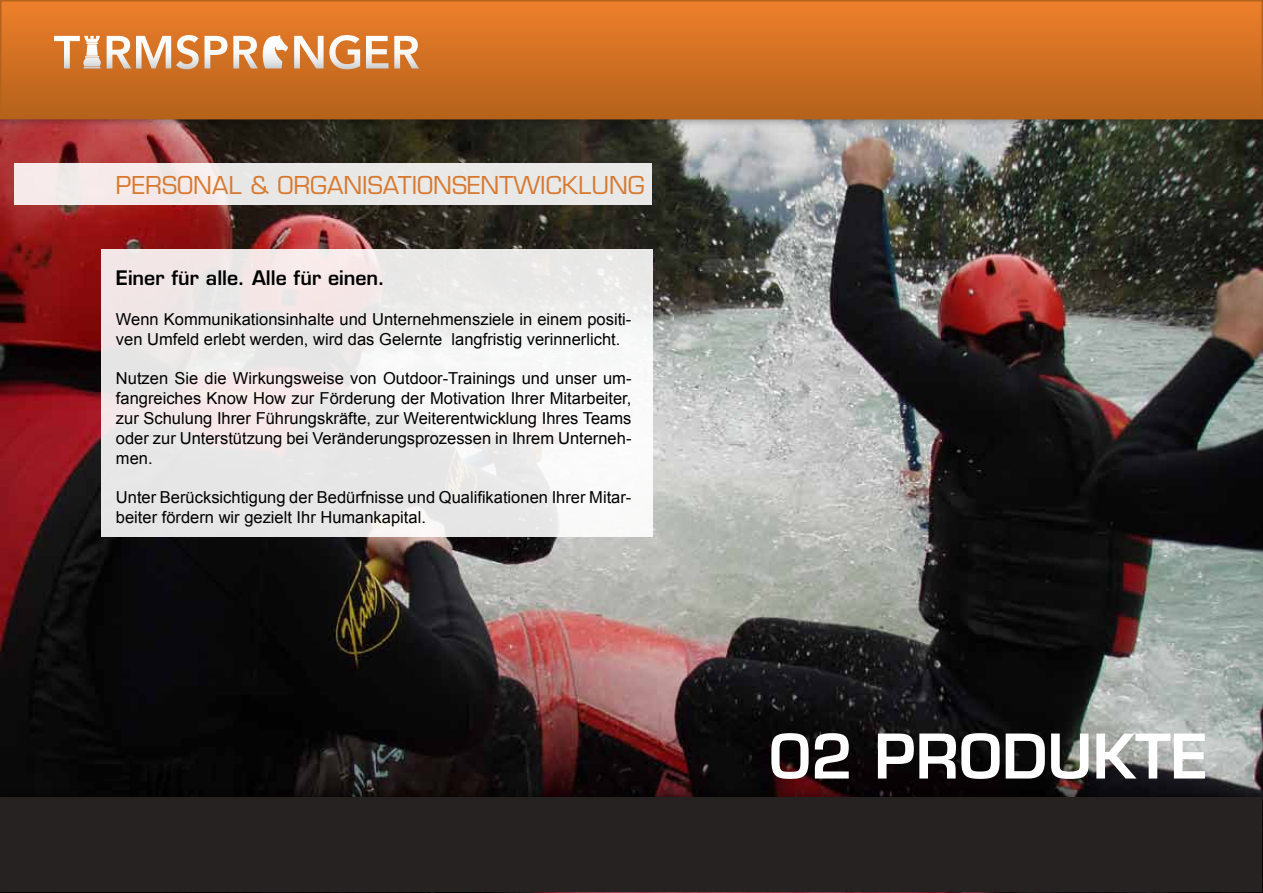
<style>
.page{position:relative;width:1263px;height:893px;background:#fff}
.page>*{position:absolute;margin:0;border:0;box-sizing:border-box;transform-origin:0 0}
.t1{font:600 60px "Eurostile LT Std";color:#fff}
.t2{font:24px "Eurostile LT Std";color:#d8792f}
.t3{font:600 19.5px "Eurostile LT Std";color:#000}
.t4{font:16.5px/19.8px "Arial";color:#000}
</style>
<div class="page">
<img style="left:0;top:129px;width:1263px;height:658px">
<div style="left:0;top:787px;width:1263px;height:106px;background:#000;opacity:.5"></div>
<div style="left:1px;top:797px;width:1261px;height:95px;background:#252221"></div>
<div style="left:14px;top:163px;width:638px;height:41px;background:linear-gradient(to right,#f5eaea,#e5e8e7)"></div>
<div style="left:101px;top:249px;width:551px;height:288px;background:linear-gradient(to right,#eae3e4,#f4f5f4)"></div>
<div style="left:0;top:0;width:1263px;height:129px;background:#000;opacity:.5"></div>
<div style="left:1px;top:1px;width:1261px;height:118px;background:linear-gradient(to bottom,#ed7f2b,#b5621b)"></div>
<div style="left:0;top:0;width:1263px;height:119px;border:2px solid #b4621c"></div>
<svg style="left:54px;top:36px;width:47px;height:33px"></svg>
<svg style="left:107px;top:35px;width:120px;height:34px"></svg>
<svg style="left:233px;top:35px;width:55px;height:34px"></svg>
<svg style="left:294px;top:35px;width:66px;height:34px"></svg>
<svg style="left:366px;top:36px;width:22px;height:33px"></svg>
<svg style="left:394px;top:36px;width:25px;height:33px"></svg>
<h2 class="t2" style="left:116px;top:171px;width:530px">PERSONAL &amp; ORGANISATIONsENTWICKLUNG</h2>
<p class="t3" style="left:116px;top:266px;width:271px">Einer für alle. Alle für einen.</p>
<p class="t4" style="left:116px;top:309px;width:517px">Wenn Kommunikationsinhalte und Unternehmensziele in einem positi&shy;ven Umfeld erlebt werden, wird das Gelernte langfristig verinnerlicht.</p>
<p class="t4" style="left:116px;top:369px;width:517px;text-align:justify">Nutzen Sie die Wirkungsweise von Outdoor-Trainings und unser um&shy;fangreiches Know How zur Förderung der Motivation Ihrer Mitarbeiter, zur Schulung Ihrer Führungskräfte, zur Weiterentwicklung Ihres Teams oder zur Unterstützung bei Veränderungsprozessen in Ihrem Unterneh&shy;men.</p>
<p class="t4" style="left:116px;top:488px;width:517px">Unter Berücksichtigung der Bedürfnisse und Qualifikationen Ihrer Mitar&shy;beiter fördern wir gezielt Ihr Humankapital.</p>
<h1 class="t1" style="left:769px;top:719px;width:440px">02 PRODUKTE</h1>
</div>
